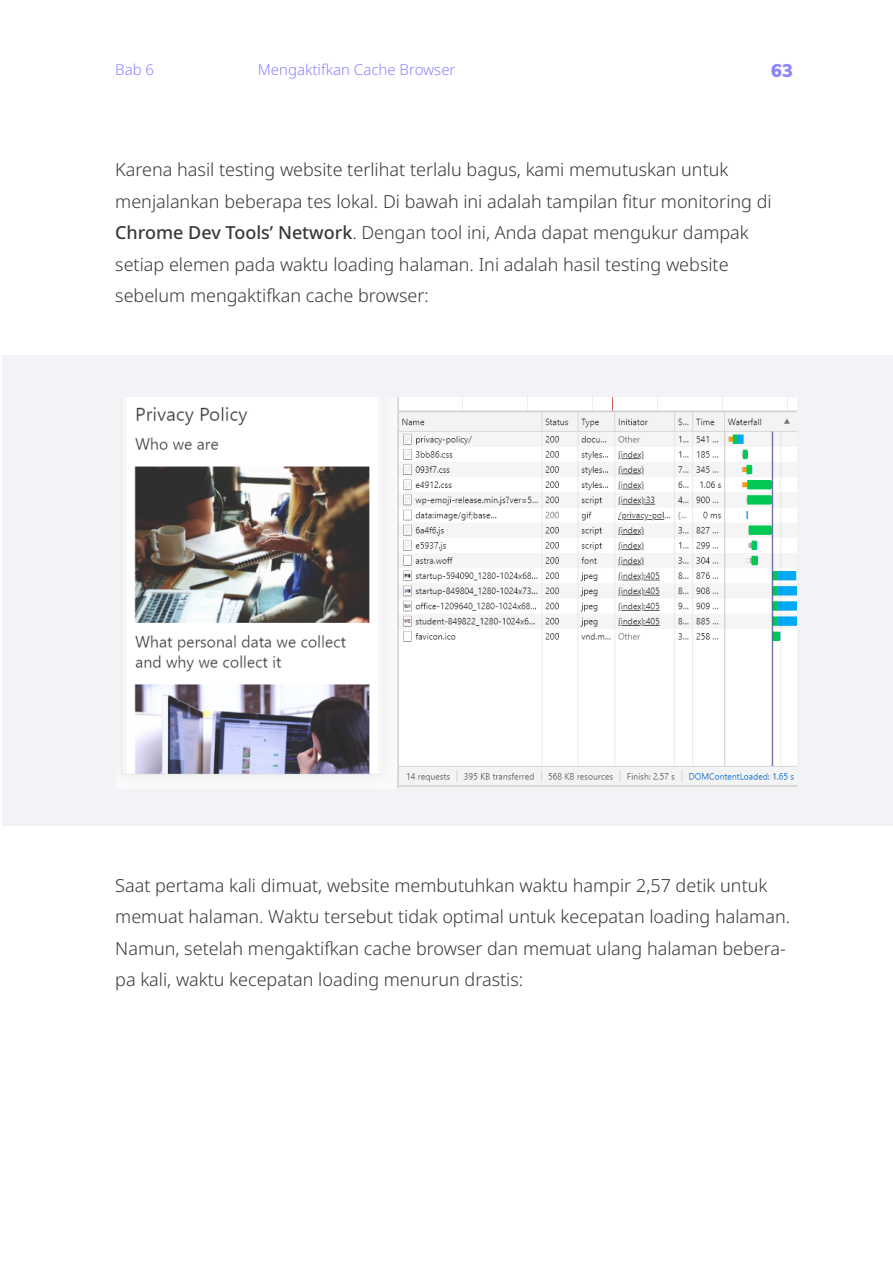
<style>
.page{position:relative;width:893px;height:1263px;background:#fff}
.page>*{position:absolute;margin:0;border:0;box-sizing:border-box;transform-origin:0 0}
.t1{font:300 18px/31.5px "Noto Sans";color:#383838}
.t2{font:900 18px "Muli";color:#8c85ff}
.t3{font:300 15px "Noto Sans";color:#8c85ff}
.s1{font-weight:500}
</style>
<div class="page">
<div style="left:2px;top:355px;width:891px;height:470px;background:#f2f3f7"></div>
<img style="left:121px;top:397px;width:675px;height:391px">
<p class="t3" style="left:115px;top:59px;width:40px">Bab 6</p>
<p class="t3" style="left:258px;top:59px;width:199px">Mengaktifkan Cache Browser</p>
<p class="t2" style="left:771px;top:57px;width:23px">63</p>
<p class="t1" style="left:115px;top:155px;width:658px">Karena hasil testing website terlihat terlalu bagus, kami memutuskan untuk menjalankan beberapa tes lokal. Di bawah ini adalah tampilan fitur monitoring di <span class="s1">Chrome Dev Tools’ Network</span>. Dengan tool ini, Anda dapat mengukur dampak setiap elemen pada waktu loading halaman. Ini adalah hasil testing website sebelum mengaktifkan cache browser:</p>
<p class="t1" style="left:115px;top:870px;width:676px">Saat pertama kali dimuat, website membutuhkan waktu hampir 2,57 detik untuk memuat halaman. Waktu tersebut tidak optimal untuk kecepatan loading halaman.<br>Namun, setelah mengaktifkan cache browser dan memuat ulang halaman bebera&shy;pa kali, waktu kecepatan loading menurun drastis:</p>
</div>
